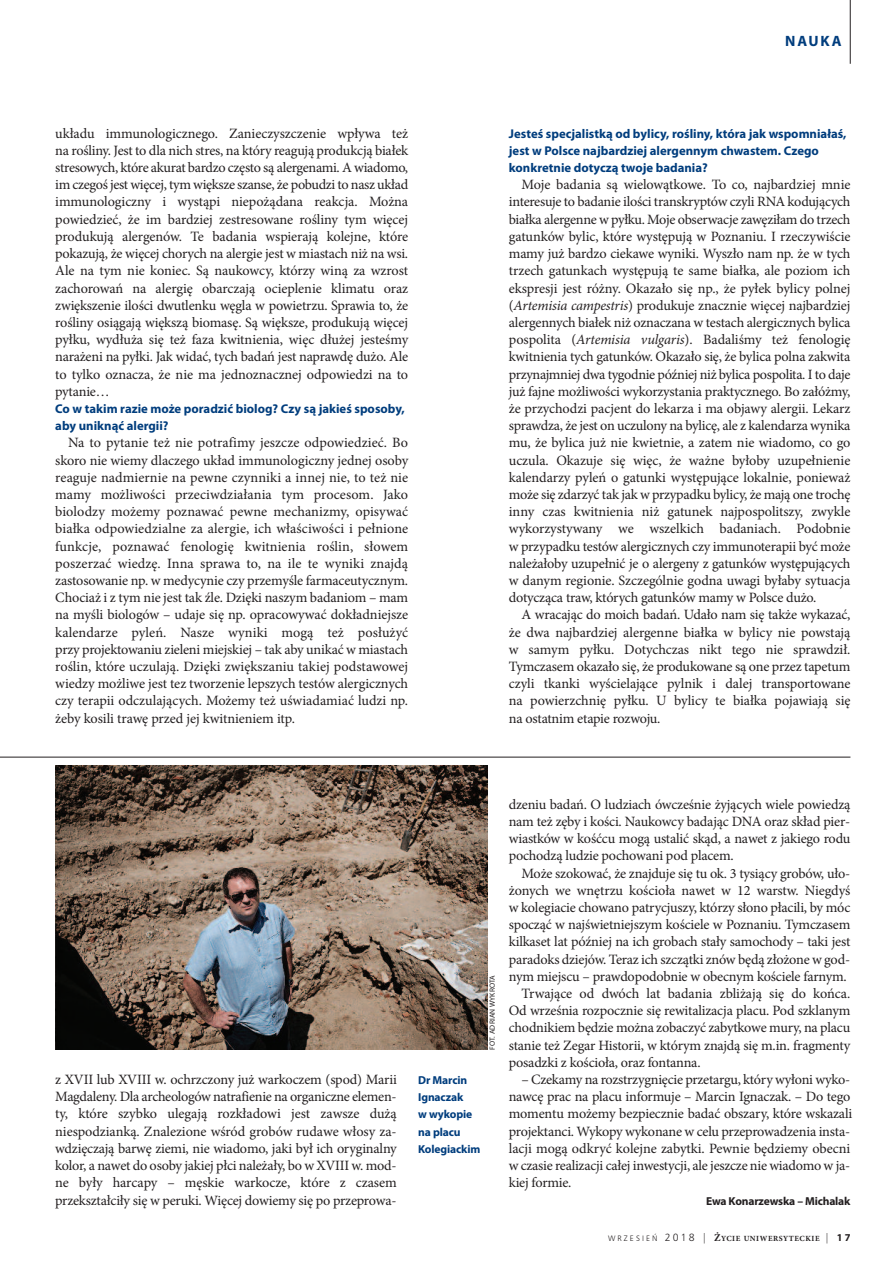
<style>
.page{position:relative;width:893px;height:1263px;background:#fff}
.page>*{position:absolute;margin:0;border:0;box-sizing:border-box;transform-origin:0 0}
.t1{font:700 15px "Myriad Pro";letter-spacing:.12em;color:#013d7d}
.t2{font:14.25px/17.2px "Minion Pro";letter-spacing:-.015em;color:#231f20;text-align:justify}
.t3{font:700 12.75px/17.2px "Myriad Pro";color:#013d7d}
.t4{font:700 11.55px/17.2px "Myriad Pro";letter-spacing:-.01em;color:#013d7d}
.t5{font:700 11.55px "Myriad Pro";letter-spacing:-.015em;color:#231f20}
.t6{font:700 7.8px "Minion Pro";letter-spacing:.065em;color:#231f20}
.t7{font:7.5px "Myriad Pro";letter-spacing:.02em;color:#231f20}
.s1{font-style:italic}
.s2{font-family:"Humnst 777 Lt EU";font-weight:400}
.s3{font-family:"Humnst 777 Lt EU";font-weight:400;font-size:10.5px}
.s4{font-size:10.5px}
.s5{font-family:"Myriad Pro";font-size:10.5px}
</style>
<div class="page">
<hr style="left:850px;top:0;width:1px;height:64px;background:#231f20">
<img style="left:55px;top:766px;width:433px;height:284px">
<hr style="left:0;top:757px;width:850px;height:1px;background:#231f20">
<p class="t1" style="left:785px;top:36px;width:58px">nauka</p>
<p class="t2" style="left:55px;top:126px;width:354px">układu immunologicznego. Zanieczyszczenie wpływa też na rośliny. Jest to dla nich stres, na który reagują produkcją białek stresowych, które akurat bardzo często są alergenami. A wiadomo, im czegoś jest więcej, tym większe szanse, że pobudzi to nasz układ immunologiczny i wystąpi niepożądana reakcja. Można powiedzieć, że im bardziej zestresowane rośliny tym więcej produkują alergenów. Te badania wspierają kolejne, które pokazują, że więcej chorych na alergie jest w miastach niż na wsi.<br>Ale na tym nie koniec. Są naukowcy, którzy winą za wzrost zachorowań na alergię obarczają ocieplenie klimatu oraz zwiększenie ilości dwutlenku węgla w powietrzu. Sprawia to, że rośliny osiągają większą biomasę. Są większe, produkują więcej pyłku, wydłuża się też faza kwitnienia, więc dłużej jesteśmy narażeni na pyłki. Jak widać, tych badań jest naprawdę dużo. Ale to tylko oznacza, że nie ma jednoznacznej odpowiedzi na to pytanie…</p>
<p class="t3" style="left:55px;top:401px;width:351px">co w takim razie może poradzić biolog? czy są jakieś sposoby, aby uniknąć alergii?</p>
<p class="t2" style="left:55px;top:435px;width:354px;text-indent:13px">Na to pytanie też nie potrafimy jeszcze odpowiedzieć. Bo skoro nie wiemy dlaczego układ immunologiczny jednej osoby reaguje nadmiernie na pewne czynniki a innej nie, to też nie mamy możliwości przeciwdziałania tym procesom. Jako biolodzy możemy poznawać pewne mechanizmy, opisywać białka odpowiedzialne za alergie, ich właściwości i pełnione funkcje, poznawać fenologię kwitnienia roślin, słowem poszerzać wiedzę. Inna sprawa to, na ile te wyniki znajdą zastosowanie np. w medycynie czy przemyśle farmaceutycznym.<br>Chociaż i z tym nie jest tak źle. Dzięki naszym badaniom – mam na myśli biologów – udaje się np. opracowywać dokładniejsze kalendarze pyleń. Nasze wyniki mogą też posłużyć przy projektowaniu zieleni miejskiej – tak aby unikać w miastach roślin, które uczulają. Dzięki zwiększaniu takiej podstawowej wiedzy możliwe jest tez tworzenie lepszych testów alergicznych czy terapii odczulających. Możemy też uświadamiać ludzi np. żeby kosili trawę przed jej kwitnieniem itp.</p>
<p class="t3" style="left:509px;top:126px;width:339px">Jesteś specjalistką od bylicy, rośliny, która jak wspomniałaś, jest w Polsce najbardziej alergennym chwastem. czego konkretnie dotyczą twoje badania?</p>
<p class="t2" style="left:509px;top:177px;width:343px;text-indent:13px">Moje badania są wielowątkowe. To co, najbardziej mnie interesuje to badanie ilości transkryptów czyli RNA kodujących białka alergenne w pyłku. Moje obserwacje zawęziłam do trzech gatunków bylic, które występują w Poznaniu. I rzeczywiście mamy już bardzo ciekawe wyniki. Wyszło nam np. że w tych trzech gatunkach występują te same białka, ale poziom ich ekspresji jest różny. Okazało się np., że pyłek bylicy polnej (<span class="s1">Artemisia campestris</span>) produkuje znacznie więcej najbardziej alergennych białek niż oznaczana w testach alergicznych bylica pospolita (<span class="s1">Artemisia vulgaris</span>). Badaliśmy też fenologię kwitnienia tych gatunków. Okazało się, że bylica polna zakwita przynajmniej dwa tygodnie później niż bylica pospolita. I to daje już fajne możliwości wykorzystania praktycznego. Bo załóżmy, że przychodzi pacjent do lekarza i ma objawy alergii. Lekarz sprawdza, że jest on uczulony na bylicę, ale z kalendarza wynika mu, że bylica już nie kwietnie, a zatem nie wiadomo, co go uczula. Okazuje się więc, że ważne byłoby uzupełnienie kalendarzy pyleń o gatunki występujące lokalnie, ponieważ może się zdarzyć tak jak w przypadku bylicy, że mają one trochę inny czas kwitnienia niż gatunek najpospolitszy, zwykle wykorzystywany we wszelkich badaniach. Podobnie w przypadku testów alergicznych czy immunoterapii być może należałoby uzupełnić je o alergeny z gatunków występujących w danym regionie. Szczególnie godna uwagi byłaby sytuacja dotycząca traw, których gatunków mamy w Polsce dużo.</p>
<p class="t2" style="left:509px;top:607px;width:343px;text-indent:13px">A wracając do moich badań. Udało nam się także wykazać, że dwa najbardziej alergenne białka w bylicy nie powstają w samym pyłku. Dotychczas nikt tego nie sprawdził.<br>Tymczasem okazało się, że produkowane są one przez tapetum czyli tkanki wyścielające pylnik i dalej transportowane na powierzchnię pyłku. U bylicy te białka pojawiają się na ostatnim etapie rozwoju.</p>
<p class="t2" style="left:55px;top:1072px;width:343px">z XVII lub XVIII w. ochrzczony już warkoczem (spod) Marii Magdaleny. Dla archeologów natrafienie na organiczne elemen&shy;ty, które szybko ulegają rozkładowi jest zawsze dużą niespodzianką. Znalezione wśród grobów rudawe włosy za&shy;wdzięczają barwę ziemi, nie wiadomo, jaki był ich oryginalny kolor, a nawet do osoby jakiej płci należały, bo w XVIII w. mod&shy;ne były harcapy – męskie warkocze, które z czasem przekształciły się w peruki. Więcej dowiemy się po przeprowa-</p>
<p class="t7" style="left:489px;top:1050px;width:76px;rotate:-90deg">fot. adrIaN wykrota</p>
<p class="t4" style="left:418px;top:1072px;width:64px">dr Marcin ignaczak<br>w wykopie na placu kolegiackim</p>
<p class="t2" style="left:509px;top:797px;width:343px">dzeniu badań. O ludziach ówcześnie żyjących wiele powiedzą nam też zęby i kości. Naukowcy badając DNA oraz skład pier&shy;wiastków w kośćcu mogą ustalić skąd, a nawet z jakiego rodu pochodzą ludzie pochowani pod placem.</p>
<p class="t2" style="left:521px;top:866px;width:330px">Może szokować, że znajduje się tu ok. 3 tysiący grobów, uło-</p>
<p class="t2" style="left:509px;top:883px;width:343px">żonych we wnętrzu kościoła nawet w 12 warstw. Niegdyś</p>
<p class="t2" style="left:509px;top:900px;width:343px">w kolegiacie chowano patrycjuszy, którzy słono płacili, by móc</p>
<p class="t2" style="left:509px;top:917px;width:343px">spocząć w najświetniejszym kościele w Poznaniu. Tymczasem</p>
<p class="t2" style="left:509px;top:934px;width:343px">kilkaset lat później na ich grobach stały samochody – taki jest</p>
<p class="t2" style="left:509px;top:952px;width:343px">paradoks dziejów. Teraz ich szczątki znów będą złożone w god-</p>
<p class="t2" style="left:509px;top:969px;width:340px">nym miejscu – prawdopodobnie w obecnym kościele farnym.</p>
<p class="t2" style="left:521px;top:986px;width:330px">Trwające od dwóch lat badania zbliżają się do końca.</p>
<p class="t2" style="left:509px;top:1003px;width:343px">Od września rozpocznie się rewitalizacja placu. Pod szklanym</p>
<p class="t2" style="left:509px;top:1020px;width:343px">chodnikiem będzie można zobaczyć zabytkowe mury, na placu</p>
<p class="t2" style="left:509px;top:1038px;width:343px">stanie też Zegar Historii, w którym znajdą się m.in. fragmenty</p>
<p class="t2" style="left:509px;top:1055px;width:193px">posadzki z kościoła, oraz fontanna.</p>
<p class="t2" style="left:509px;top:1072px;width:345px;text-align:left;text-indent:13px">– Czekamy na rozstrzygnięcie przetargu, który wyłoni wyko&shy;nawcę prac na placu informuje – Marcin Ignaczak. – Do tego momentu możemy bezpiecznie badać obszary, które wskazali projektanci. Wykopy wykonane w celu przeprowadzenia insta&shy;lacji mogą odkryć kolejne zabytki. Pewnie będziemy obecni w czasie realizacji całej inwestycji, ale jeszcze nie wiadomo w ja&shy;kiej formie.</p>
<p class="t5" style="left:706px;top:1196px;width:146px">ewa konarzewska – Michalak</p>
<p class="t6" style="left:608px;top:1236px;width:244px"><span class="s2">W R Z E S I E Ń</span> <span class="s3">2018 |</span> <span class="s4">Ż</span>YCIE UNIWERSYTECKIE <span class="s3">|</span> <span class="s5">17</span></p>
</div>
